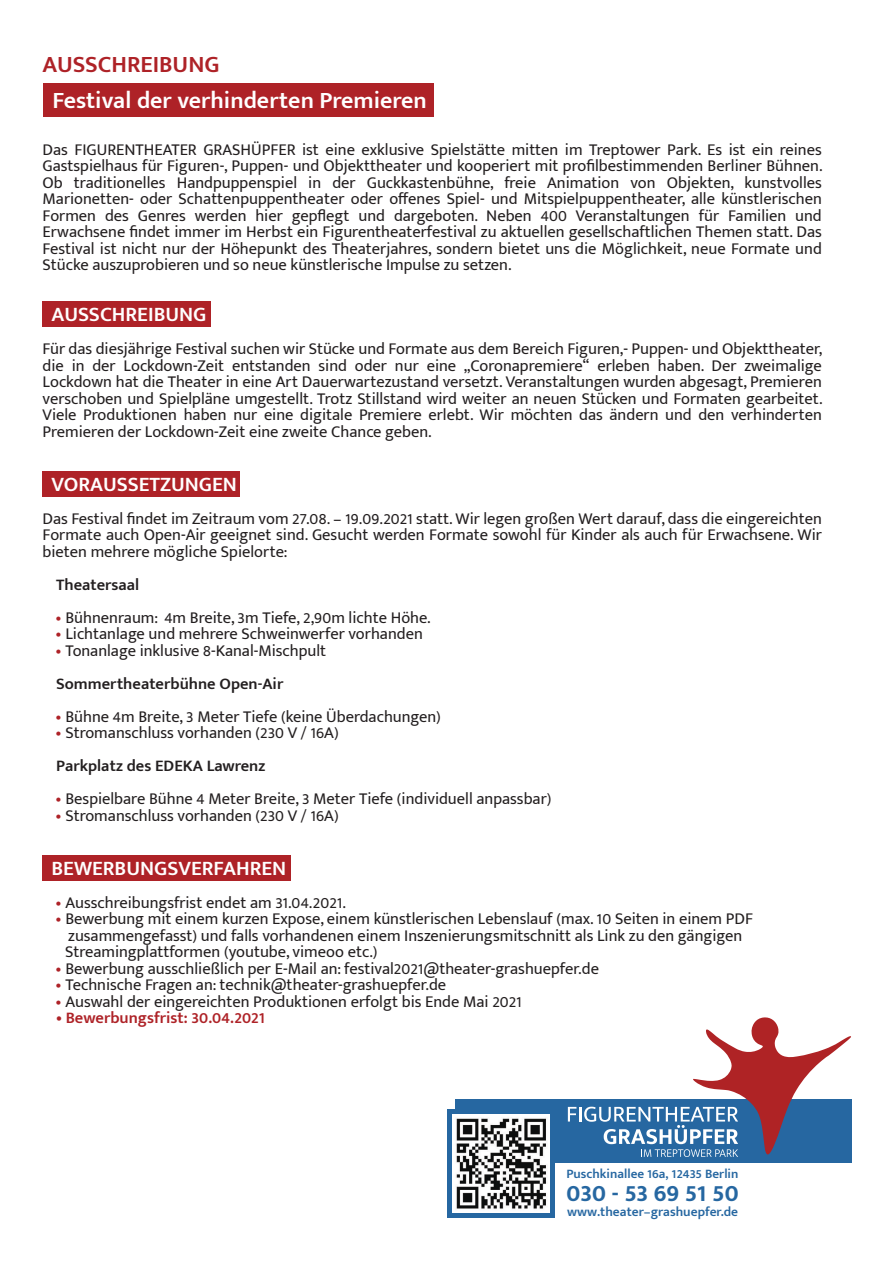
<style>
.page{position:relative;width:894px;height:1263px;background:#fff}
.page>*{position:absolute;margin:0;border:0;box-sizing:border-box;transform-origin:0 0}
.t1{font:700 24.75px "Mukta Mahee";letter-spacing:-.005em;color:#2667a1}
.t2{font:600 24px "Mukta Mahee";color:#fff}
.t3{font:600 24px "Mukta Mahee";color:#ae2227}
.t4{font:600 21px "Mukta Mahee";color:#fff}
.t5{font:16.5px/16.5px "Mukta Mahee";color:#231f20;text-align:justify}
.t6{font:600 16.5px "Mukta Mahee";color:#ae2227}
.t7{font:600 16.5px "Mukta Mahee";color:#231f20}
.t8{font:600 13.5px "Mukta Mahee";color:#2667a1}
.t9{font:600 13.2px "Mukta Mahee";color:#2667a1}
.s1{color:#ae2227}
.s2{font-weight:600}
</style>
<div class="page">
<div style="left:455px;top:1099px;width:395px;height:64px;background:#2667a1"></div>
<svg style="left:567px;top:1017px;width:283px;height:140px"></svg>
<svg style="left:447px;top:1109px;width:108px;height:108px;fill:#2667a1"></svg>
<img style="left:452px;top:1115px;width:97px;height:97px">
<div style="left:43px;top:301px;width:168px;height:26px;background:#ae2227"></div>
<div style="left:43px;top:471px;width:197px;height:26px;background:#ae2227"></div>
<div style="left:43px;top:855px;width:248px;height:26px;background:#ae2227"></div>
<div style="left:43px;top:84px;width:390px;height:33px;background:#ae2227"></div>
<h2 class="t3" style="left:42px;top:49px;width:178px">AUSSCHREIBUNG</h2>
<h2 class="t2" style="left:53px;top:85px;width:375px">Festival der verhinderten Premieren</h2>
<p class="t5" style="left:43px;top:141px;width:781px">Das FIGURENTHEATER GRASHÜPFER ist eine exklusive Spielstätte mitten im Treptower Park. Es ist ein reines Gastspielhaus für Figuren-, Puppen- und Objekttheater und kooperiert mit profilbestimmenden Berliner Bühnen.<br>Ob traditionelles Handpuppenspiel in der Guckkastenbühne, freie Animation von Objekten, kunstvolles Marionetten- oder Schattenpuppentheater oder offenes Spiel- und Mitspielpuppentheater, alle künstlerischen Formen des Genres werden hier gepflegt und dargeboten. Neben 400 Veranstaltungen für Familien und Erwachsene findet immer im Herbst ein Figurentheaterfestival zu aktuellen gesellschaftlichen Themen statt. Das Festival ist nicht nur der Höhepunkt des Theaterjahres, sondern bietet uns die Möglichkeit, neue Formate und Stücke auszuprobieren und so neue künstlerische Impulse zu setzen.</p>
<p class="t4" style="left:51px;top:302px;width:156px">AUSSCHREIBUNG</p>
<p class="t5" style="left:43px;top:340px;width:781px">Für das diesjährige Festival suchen wir Stücke und Formate aus dem Bereich Figuren,- Puppen- und Objekttheater, die in der Lockdown-Zeit entstanden sind oder nur eine „Coronapremiere“ erleben haben. Der zweimalige Lockdown hat die Theater in eine Art Dauerwartezustand versetzt. Veranstaltungen wurden abgesagt, Premieren verschoben und Spielpläne umgestellt. Trotz Stillstand wird weiter an neuen Stücken und Formaten gearbeitet.<br>Viele Produktionen haben nur eine digitale Premiere erlebt. Wir möchten das ändern und den verhinderten Premieren der Lockdown-Zeit eine zweite Chance geben.</p>
<p class="t4" style="left:51px;top:471px;width:187px">VORAUSSETZUNGEN</p>
<p class="t5" style="left:43px;top:510px;width:780px">Das Festival findet im Zeitraum vom 27.08. – 19.09.2021 statt. Wir legen großen Wert darauf, dass die eingereichten Formate auch Open-Air geeignet sind. Gesucht werden Formate sowohl für Kinder als auch für Erwachsene. Wir bieten mehrere mögliche Spielorte:</p>
<p class="t7" style="left:56px;top:574px;width:85px">Theatersaal</p>
<p class="t5" style="left:56px;top:609px;width:376px"><span class="s1">•</span> Bühnenraum: 4m Breite, 3m Tiefe, 2,90m lichte Höhe.</p>
<p class="t5" style="left:56px;top:625px;width:368px"><span class="s1">•</span> Lichtanlage und mehrere Schweinwerfer vorhanden</p>
<p class="t5" style="left:56px;top:633px;width:272px;line-height:33px"><span class="s1">•</span> Tonanlage inklusive 8-Kanal-Mischpult<br><span class="s2">Sommertheaterbühne Open-Air</span></p>
<p class="t5" style="left:56px;top:708px;width:386px"><span class="s1">•</span> Bühne 4m Breite, 3 Meter Tiefe (keine Überdachungen)</p>
<p class="t5" style="left:56px;top:716px;width:284px;line-height:33px"><span class="s1">•</span> Stromanschluss vorhanden (230 V / 16A)<br><span class="s2">Parkplatz des EDEKA Lawrenz</span></p>
<p class="t5" style="left:56px;top:790px;width:497px"><span class="s1">•</span> Bespielbare Bühne 4 Meter Breite, 3 Meter Tiefe (individuell anpassbar)</p>
<p class="t5" style="left:56px;top:807px;width:284px"><span class="s1">•</span> Stromanschluss vorhanden (230 V / 16A)</p>
<p class="t4" style="left:51px;top:855px;width:236px">BEWERBUNGSVERFAHREN</p>
<p class="t5" style="left:56px;top:894px;width:291px"><span class="s1">•</span> Ausschreibungsfrist endet am 31.04.2021.</p>
<p class="t5" style="left:65px;top:910px;width:689px;text-align:left;text-indent:-9px"><span class="s1">•</span> Bewerbung mit einem kurzen Expose, einem künstlerischen Lebenslauf (max. 10 Seiten in einem PDF zusammengefasst) und falls vorhandenen einem Inszenierungsmitschnitt als Link zu den gängigen<br>Streamingplattformen (youtube, vimeoo etc.)</p>
<p class="t5" style="left:56px;top:960px;width:544px"><span class="s1">•</span> Bewerbung ausschließlich per E-Mail an: festival2021@theater-grashuepfer.de</p>
<p class="t5" style="left:56px;top:976px;width:392px"><span class="s1">•</span> Technische Fragen an: technik@theater-grashuepfer.de</p>
<p class="t5" style="left:56px;top:993px;width:467px"><span class="s1">•</span> Auswahl der eingereichten Produktionen erfolgt bis Ende Mai 2021</p>
<p class="t6" style="left:56px;top:1008px;width:210px">• Bewerbungsfrist: 30.04.2021</p>
<p class="t9" style="left:566px;top:1166px;width:173px">Puschkinallee 16a, 12435 Berlin</p>
<h1 class="t1" style="left:566px;top:1178px;width:173px">030 - 53 69 51 50</h1>
<p class="t8" style="left:567px;top:1204px;width:172px">www.theater–grashuepfer.de</p>
</div>
